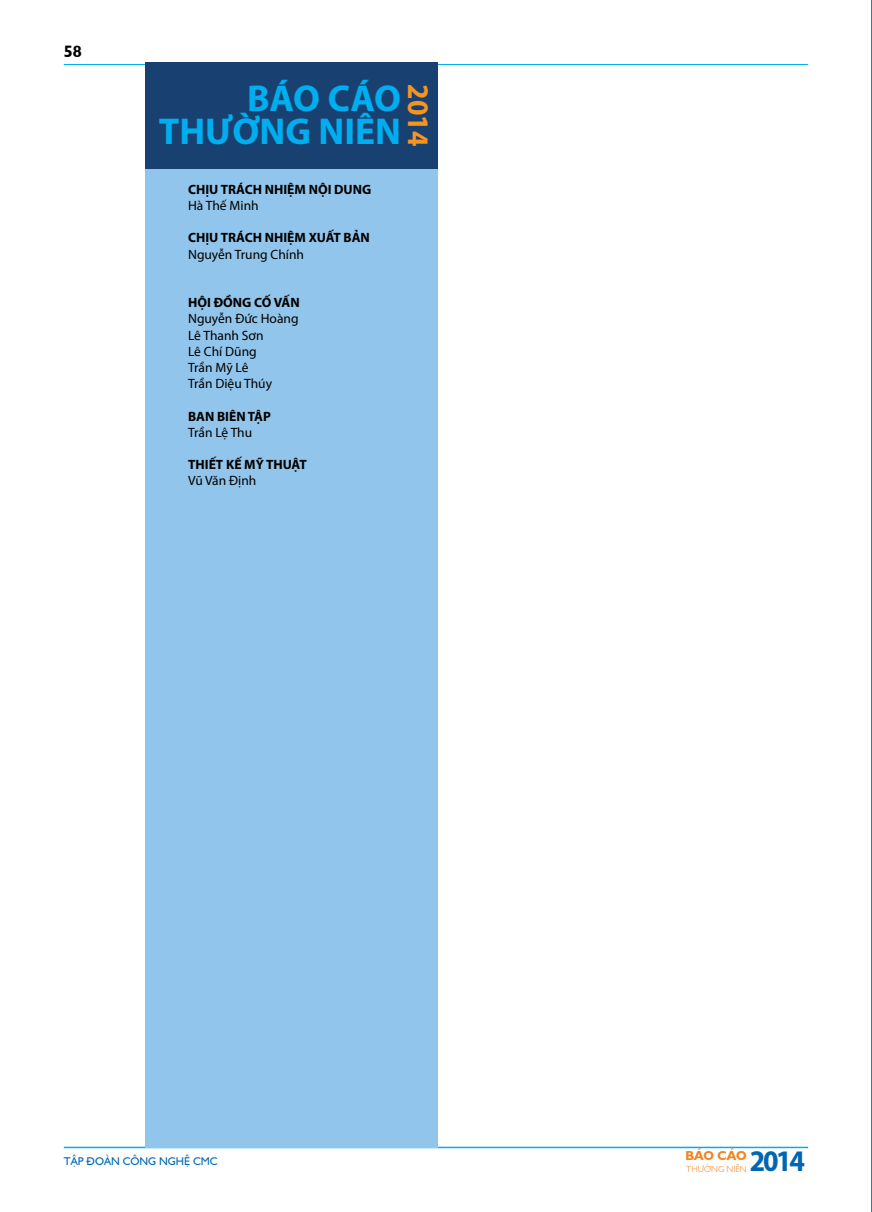
<style>
.page{position:relative;width:872px;height:1212px;background:#fff}
.page>*{position:absolute;margin:0;border:0;box-sizing:border-box;transform-origin:0 0}
.t1{font:700 37.5px/33px "Myriad Pro";color:#00aeef;text-align:right}
.t2{font:700 semi-condensed 30px "Myriad Pro";color:#0066b3}
.t3{font:700 semi-condensed 30px "Myriad Pro";color:#f7941e}
.t4{font:16.5px "Humanist 521 Bold VU";color:#000}
.t5{font:13.5px/16.2px "Myriad Pro";color:#000}
.t6{font:700 13.5px "Myriad Pro";color:#000}
.t7{font:13.05px "Humanist 521 Bold VU";color:#f58220}
.t8{font:11.25px "Humanist 521 VU";color:#0066b3}
.t9{font:8.85px "Humanist 521 Light VU";color:#f58220}
</style>
<div class="page">
<hr style="left:64px;top:64px;width:744px;height:1px;background:#00aeef">
<hr style="left:64px;top:1147px;width:744px;height:1px;background:#00aeef">
<div style="left:145px;top:64px;width:293px;height:1084px;background:#92c5eb"></div>
<div style="left:145px;top:62px;width:293px;height:107px;background:#184172"></div>
<hr style="left:871px;top:0;width:1px;height:1212px;background:#0089cf">
<p class="t4" style="left:64px;top:38px;width:19px">58</p>
<h1 class="t1" style="left:159px;top:81px;width:244px">BÁO CÁO<br>THƯỜNG NIÊN</h1>
<h2 class="t3" style="left:437px;top:84px;width:63px;rotate:90deg">2014</h2>
<p class="t6" style="left:188px;top:180px;width:185px">CHỊU TRÁCH NHIỆM NỘI DUNG</p>
<p class="t5" style="left:188px;top:197px;width:72px">Hà Thế Minh</p>
<p class="t6" style="left:188px;top:229px;width:183px">CHỊU TRÁCH NHIỆM XUẤT BẢN</p>
<p class="t5" style="left:188px;top:246px;width:117px">Nguyễn Trung Chính</p>
<p class="t6" style="left:188px;top:294px;width:113px">HỘI ĐỒNG CỐ VẤN</p>
<p class="t5" style="left:188px;top:311px;width:112px">Nguyễn Đức Hoàng<br>Lê Thanh Sơn<br>Lê Chí Dũng<br>Trần Mỹ Lê<br>Trần Diệu Thúy</p>
<p class="t6" style="left:188px;top:407px;width:84px">BAN BIÊN TẬP</p>
<p class="t5" style="left:188px;top:424px;width:66px">Trần Lệ Thu</p>
<p class="t6" style="left:188px;top:456px;width:120px">THIẾT KẾ MỸ THUẬT</p>
<p class="t5" style="left:188px;top:473px;width:70px">Vũ Văn Định</p>
<p class="t8" style="left:64px;top:1153px;width:155px">TẬP ĐOÀN CÔNG NGHỆ CMC</p>
<p class="t7" style="left:685px;top:1146px;width:63px">BÁO CÁO</p>
<p class="t9" style="left:686px;top:1162px;width:62px">THƯỜNG NIÊN</p>
<h2 class="t2" style="left:750px;top:1141px;width:57px">2014</h2>
</div>
